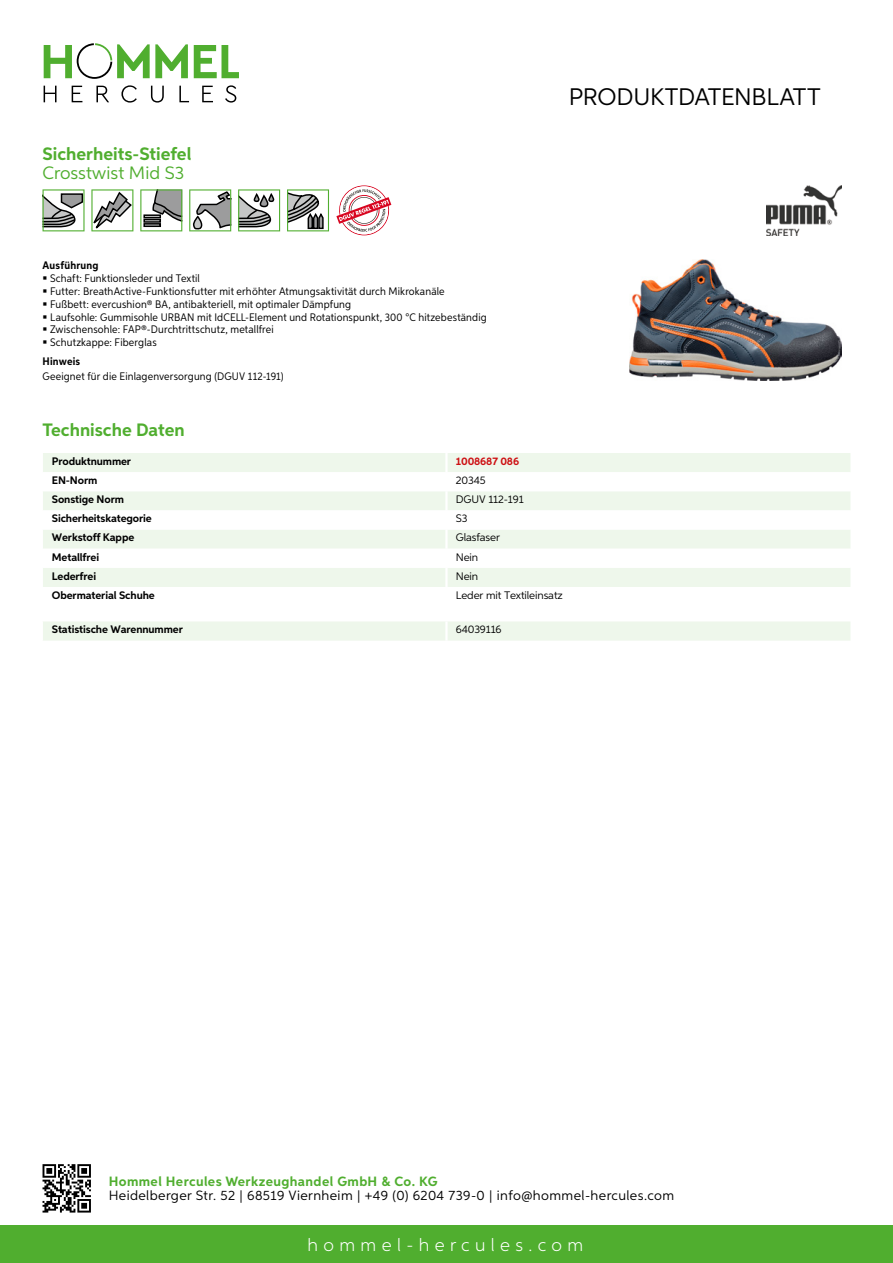
<style>
.page{position:relative;width:893px;height:1263px;background:#fff}
.page>*{position:absolute;margin:0;border:0;box-sizing:border-box;transform-origin:0 0}
.t1{font:24px "Aspira";letter-spacing:-.01em;color:#000}
.t2{font:700 18px "Aspira";color:#50ae2f}
.t3{font:300 18px "Aspira";letter-spacing:.3em;color:#fff}
.t4{font:18px "Aspira";color:#50ae2f}
.t5{font:13.5px "Aspira";letter-spacing:.03em;color:#000}
.t6{font:700 13.5px "Aspira";letter-spacing:.03em;color:#50ae2f}
.t7{font:10.95px/12.8px "Aspira Nar";letter-spacing:.015em;color:#000}
.t8{font:700 10.95px "Aspira";letter-spacing:-.01em;color:#000}
.t9{font:10.95px "Aspira";letter-spacing:-.01em;color:#000}
.t10{font:700 10.95px "Aspira Nar";letter-spacing:.02em;color:#000}
.t11{font:700 10.95px "Aspira";letter-spacing:-.01em;color:#cd1013}
</style>
<div class="page">
<div style="left:0;top:1226px;width:893px;height:37px;background:#50ae2f"></div>
<svg style="left:43px;top:1164px;width:48px;height:48px"></svg>
<svg style="left:194px;top:45px;width:45px;height:33px"></svg>
<svg style="left:44px;top:43px;width:144px;height:36px"></svg>
<svg style="left:44px;top:86px;width:13px;height:16px"></svg>
<svg style="left:72px;top:86px;width:10px;height:16px"></svg>
<svg style="left:96px;top:86px;width:13px;height:16px"></svg>
<svg style="left:121px;top:85px;width:16px;height:18px"></svg>
<svg style="left:151px;top:86px;width:13px;height:17px"></svg>
<svg style="left:179px;top:86px;width:10px;height:16px"></svg>
<svg style="left:202px;top:86px;width:11px;height:16px"></svg>
<svg style="left:225px;top:85px;width:11px;height:18px"></svg>
<div style="left:43px;top:453px;width:807px;height:19px;background:#eef7eb"></div>
<svg style="left:43px;top:491px;width:807px;height:96px;fill:#eef7eb"></svg>
<hr style="left:445px;top:453px;width:3px;height:19px;background:#fff">
<hr style="left:445px;top:491px;width:3px;height:19px;background:#fff">
<hr style="left:445px;top:510px;width:3px;height:19px;background:#fff">
<hr style="left:445px;top:529px;width:3px;height:20px;background:#fff">
<hr style="left:445px;top:549px;width:3px;height:19px;background:#fff">
<hr style="left:445px;top:568px;width:3px;height:19px;background:#fff">
<div style="left:43px;top:621px;width:807px;height:20px;background:#eef7eb"></div>
<hr style="left:445px;top:621px;width:3px;height:20px;background:#fff">
<svg style="left:43px;top:189px;width:90px;height:42px"></svg>
<svg style="left:140px;top:189px;width:42px;height:42px"></svg>
<svg style="left:189px;top:189px;width:42px;height:42px"></svg>
<svg style="left:238px;top:189px;width:42px;height:42px"></svg>
<svg style="left:287px;top:189px;width:42px;height:42px"></svg>
<svg style="left:336px;top:185px;width:55px;height:50px"></svg>
<img style="left:629px;top:259px;width:213px;height:121px">
<img style="left:766px;top:185px;width:76px;height:50px">
<h2 class="t2" style="left:43px;top:142px;width:150px">Sicherheits-Stiefel</h2>
<h2 class="t4" style="left:43px;top:162px;width:143px">Crosstwist Mid S3</h2>
<h1 class="t1" style="left:569px;top:82px;width:253px">Produktdatenblatt</h1>
<p class="t10" style="left:43px;top:259px;width:58px">Ausführung</p>
<p class="t7" style="left:50px;top:272px;width:438px">Schaft: Funktionsleder und Textil<br>Futter: BreathActive-Funktionsfutter mit erhöhter Atmungsaktivität durch Mikrokanäle<br>Fußbett: evercushion® BA, antibakteriell, mit optimaler Dämpfung<br>Laufsohle: Gummisohle URBAN mit IdCELL-Element und Rotationspunkt, 300 °C hitzebeständig Zwischensohle: FAP®-Durchtrittschutz, metallfrei<br>Schutzkappe: Fiberglas</p>
<p class="t10" style="left:43px;top:355px;width:39px">Hinweis</p>
<p class="t7" style="left:43px;top:370px;width:242px">Geeignet für die Einlagenversorgung (DGUV 112-191)</p>
<h2 class="t2" style="left:43px;top:419px;width:144px">Technische Daten</h2>
<p class="t8" style="left:52px;top:454px;width:81px">Produktnummer</p>
<p class="t11" style="left:456px;top:454px;width:65px">1008687 086</p>
<p class="t8" style="left:52px;top:474px;width:47px">EN-Norm</p>
<p class="t9" style="left:456px;top:474px;width:31px">20345</p>
<p class="t8" style="left:52px;top:493px;width:74px">Sonstige Norm</p>
<p class="t9" style="left:456px;top:493px;width:69px">DGUV 112-191</p>
<p class="t8" style="left:52px;top:512px;width:101px">Sicherheitskategorie</p>
<p class="t9" style="left:456px;top:512px;width:13px">S3</p>
<p class="t8" style="left:52px;top:531px;width:84px">Werkstoff Kappe</p>
<p class="t9" style="left:456px;top:531px;width:46px">Glasfaser</p>
<p class="t8" style="left:52px;top:550px;width:49px">Metallfrei</p>
<p class="t9" style="left:456px;top:550px;width:24px">Nein</p>
<p class="t8" style="left:52px;top:569px;width:46px">Lederfrei</p>
<p class="t9" style="left:456px;top:569px;width:24px">Nein</p>
<p class="t8" style="left:52px;top:588px;width:104px">Obermaterial Schuhe</p>
<p class="t9" style="left:456px;top:588px;width:108px">Leder mit Textileinsatz</p>
<p class="t8" style="left:52px;top:623px;width:132px">Statistische Warennummer</p>
<p class="t9" style="left:456px;top:623px;width:47px">64039116</p>
<p class="t6" style="left:109px;top:1172px;width:330px">Hommel Hercules Werkzeughandel GmbH &amp; Co. KG</p>
<p class="t5" style="left:109px;top:1187px;width:567px">Heidelberger Str. 52 | 68519 Viernheim | +49 (0) 6204 739-0 | info@hommel-hercules.com</p>
<h2 class="t3" style="left:307px;top:1234px;width:277px">hommel-hercules.com</h2>
</div>
